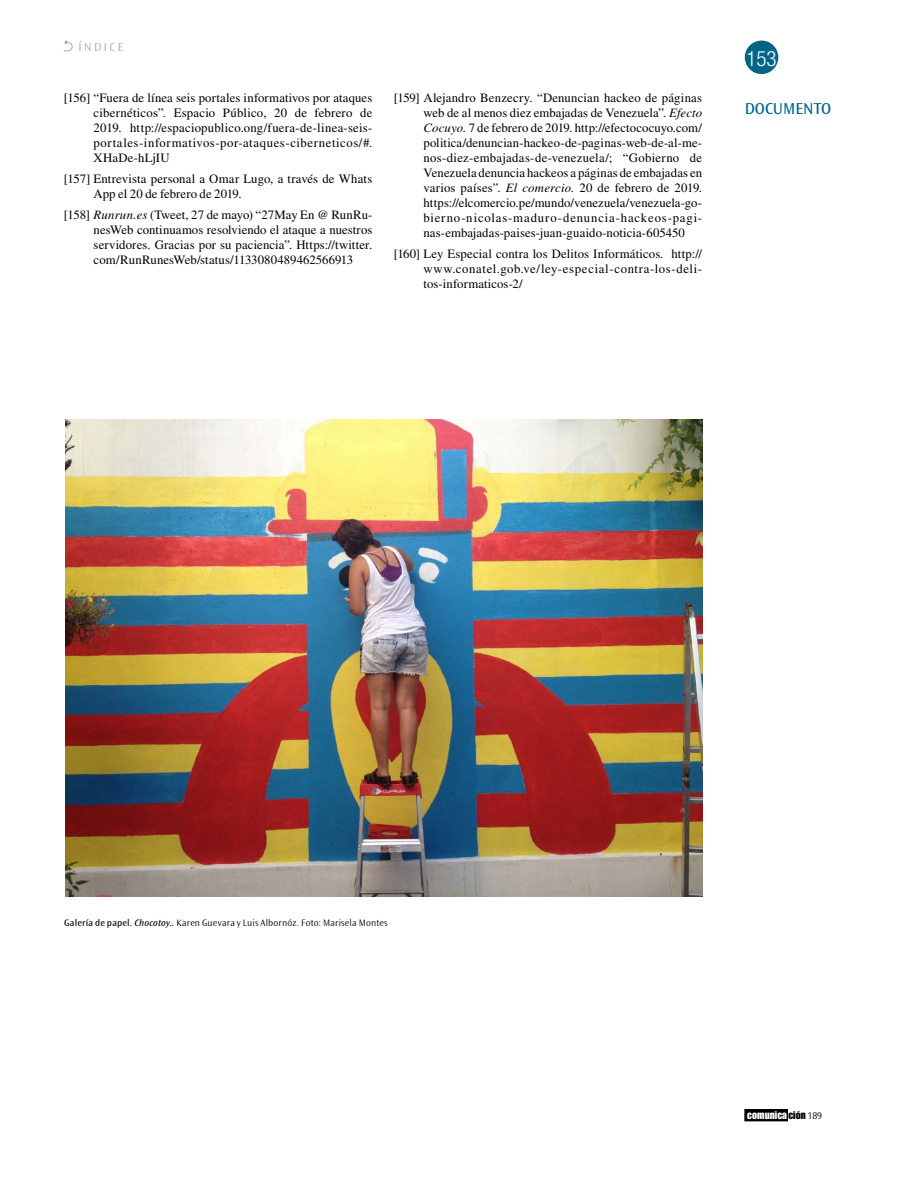
<style>
.page{position:relative;width:915px;height:1191px;background:#fff}
.page>*{position:absolute;margin:0;border:0;box-sizing:border-box;transform-origin:0 0}
.t1{font:300 condensed 21px "Helvetica Neue LT Std";color:#fff}
.t2{font:16.5px "Ocean Sans Std";color:#006486}
.t3{font:12.75px/15px "Times LT Std";letter-spacing:.01em;color:#000;text-align:justify}
.t4{font:300 12px "Ocean Sans Std";letter-spacing:.2em;color:#a7a9ac}
.t5{font:10.8px "Impact LT Std";letter-spacing:.01em;color:#fff}
.t6{font:300 9.75px "Ocean Sans Std";letter-spacing:.015em;color:#000}
.s1{font-style:italic}
.s2{font-weight:400}
.s3{font-weight:400;font-style:italic}
.s4{color:#000}
.s5{font-family:"Ocean Sans Std";font-weight:300;font-size:10.2px;color:#000}
</style>
<div class="page">
<div style="left:744px;top:41px;width:34px;height:33px;background:#006486;border-radius:50%"></div>
<div style="left:744px;top:1109px;width:43px;height:11px;background:#000"></div>
<div style="left:744px;top:1109px;width:43px;height:12px;border:1px solid #000"></div>
<svg style="left:64px;top:40px;width:8px;height:11px"></svg>
<img style="left:66px;top:420px;width:636px;height:477px">
<p class="t4" style="left:78px;top:40px;width:46px">ÍNDICE</p>
<p class="t3" style="left:94px;top:90px;width:280px;text-indent:-30px">[156] “Fuera de línea seis portales informativos por ataques cibernéticos”. Espacio Público, 20 de febrero de 2019. http://espaciopublico.ong/fuera-de-linea-seis&shy;portales-informativos-por-ataques-ciberneticos/#.<br>XHaDe-hLjIU</p>
<p class="t3" style="left:94px;top:171px;width:280px;text-indent:-30px">[157] Entrevista personal a Omar Lugo, a través de Whats<br>App el 20 de febrero de 2019.</p>
<p class="t3" style="left:94px;top:207px;width:280px;text-indent:-30px">[158] <span class="s1">Runrun.es</span> (Tweet, 27 de mayo) “27May En @ RunRu&shy;nesWeb continuamos resolviendo el ataque a nuestros servidores. Gracias por su paciencia”. Https://twitter. com/RunRunesWeb/status/1133080489462566913</p>
<p class="t3" style="left:423px;top:90px;width:280px;text-indent:-30px">[159] Alejandro Benzecry. “Denuncian hackeo de páginas web de al menos diez embajadas de Venezuela”. <span class="s1">Efecto Cocuyo.</span> 7 de febrero de 2019. http://efectococuyo.com/ politica/denuncian-hackeo-de-paginas-web-de-al-me&shy;nos-diez-embajadas-de-venezuela/; “Gobierno de Venezuela denuncia hackeos a páginas de embajadas en varios países”. <span class="s1">El comercio.</span> 20 de febrero de 2019. https://elcomercio.pe/mundo/venezuela/venezuela-go&shy;bierno-nicolas-maduro-denuncia-hackeos-pagi&shy;nas-embajadas-paises-juan-guaido-noticia-605450</p>
<p class="t3" style="left:423px;top:246px;width:280px;text-indent:-30px">[160] Ley Especial contra los Delitos Informáticos. http:// www.conatel.gob.ve/ley-especial-contra-los-deli&shy;tos-informaticos-2/</p>
<h1 class="t1" style="left:746px;top:46px;width:32px">153</h1>
<p class="t2" style="left:744px;top:100px;width:88px">DOCUMENTO</p>
<p class="t6" style="left:64px;top:917px;width:325px"><span class="s2">Galería de papel.</span> <span class="s3">Chocotoy..</span> Karen Guevara y Luis Albornóz. Foto: Marisela Montes</p>
<p class="t5" style="left:747px;top:1108px;width:76px">comunica <span class="s4">ción</span> <span class="s5">189</span></p>
</div>
